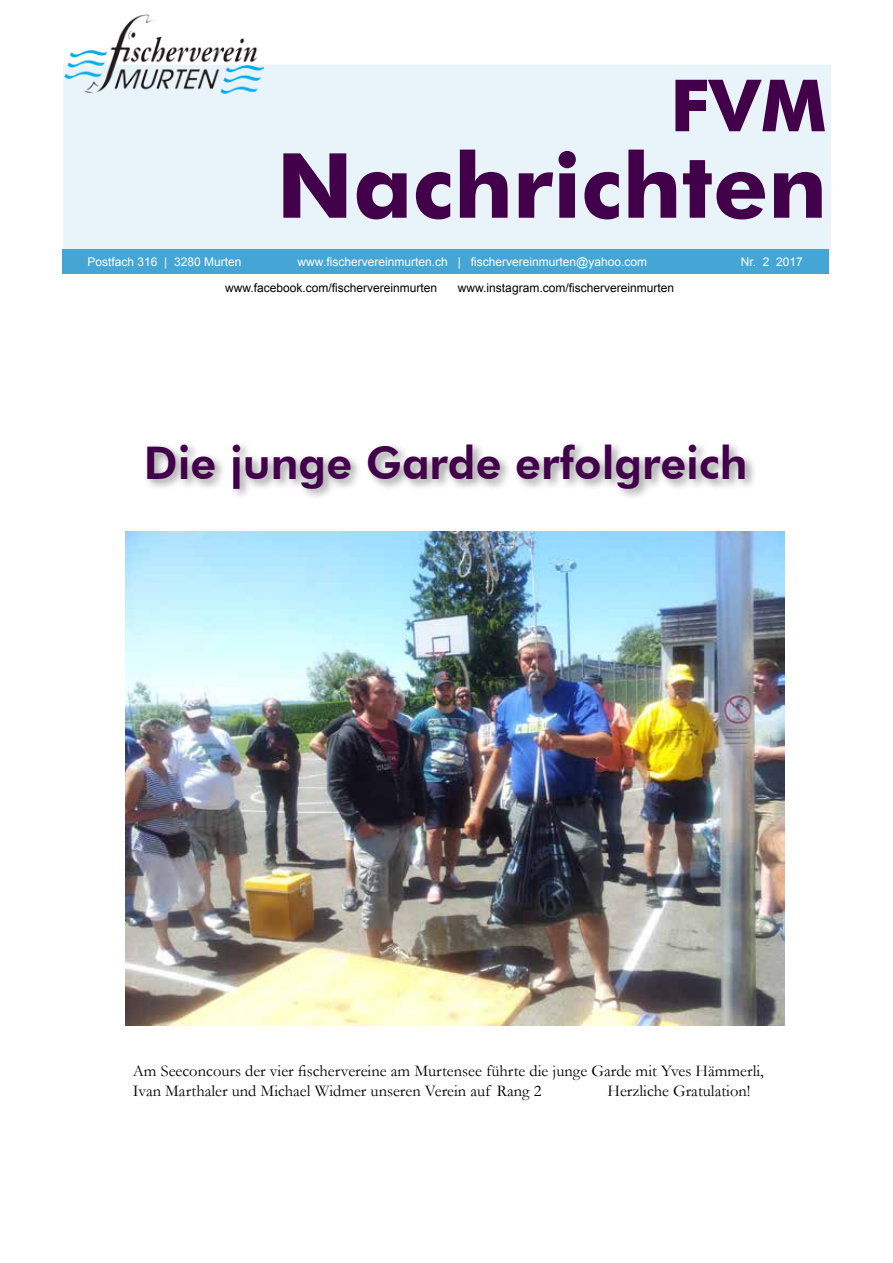
<style>
.page{position:relative;width:893px;height:1263px;background:#fff}
.page>*{position:absolute;margin:0;border:0;box-sizing:border-box;transform-origin:0 0}
.t1{font:700 90px "Futura BT";color:#42004b}
.t2{font:700 72px "Futura BT";color:#42004b}
.t3{font:800 45px "Futura BT";color:#42004b}
.t4{font:16.5px/19.8px "Garamond";color:#000}
.t5{font:12px "Arial";color:#fff}
.t6{font:12px "Arial";color:#000}
</style>
<div class="page">
<div style="left:64px;top:65px;width:767px;height:186px;background:#e8f4f9"></div>
<div style="left:62px;top:249px;width:767px;height:25px;background:#45a5d5"></div>
<div style="left:143px;top:440px;width:614px;height:61px;background:#000;opacity:.4"></div>
<img style="left:64px;top:14px;width:200px;height:81px">
<img style="left:125px;top:531px;width:659px;height:495px">
<h2 class="t2" style="left:670px;top:62px;width:158px">FVM</h2>
<h1 class="t1" style="left:277px;top:131px;width:552px">Nachrichten</h1>
<p class="t5" style="left:298px;top:254px;width:351px">www.fischervereinmurten.ch | fischervereinmurten@yahoo.com</p>
<p class="t5" style="left:88px;top:254px;width:155px">Postfach 316 | 3280 Murten</p>
<p class="t5" style="left:741px;top:254px;width:64px">Nr. 2 2017</p>
<p class="t6" style="left:225px;top:280px;width:214px">www.facebook.com/fischervereinmurten</p>
<p class="t6" style="left:458px;top:280px;width:218px">www.instagram.com/fischervereinmurten</p>
<h3 class="t3" style="left:144px;top:435px;width:605px">Die junge Garde erfolgreich</h3>
<p class="t4" style="left:133px;top:1060px;width:633px">Am Seeconcours der vier fischervereine am Murtensee führte die junge Garde mit Yves Hämmerli,<br>Ivan Marthaler und Michael Widmer unseren Verein auf Rang 2</p>
<p class="t4" style="left:607px;top:1080px;width:144px">Herzliche Gratulation!</p>
</div>
